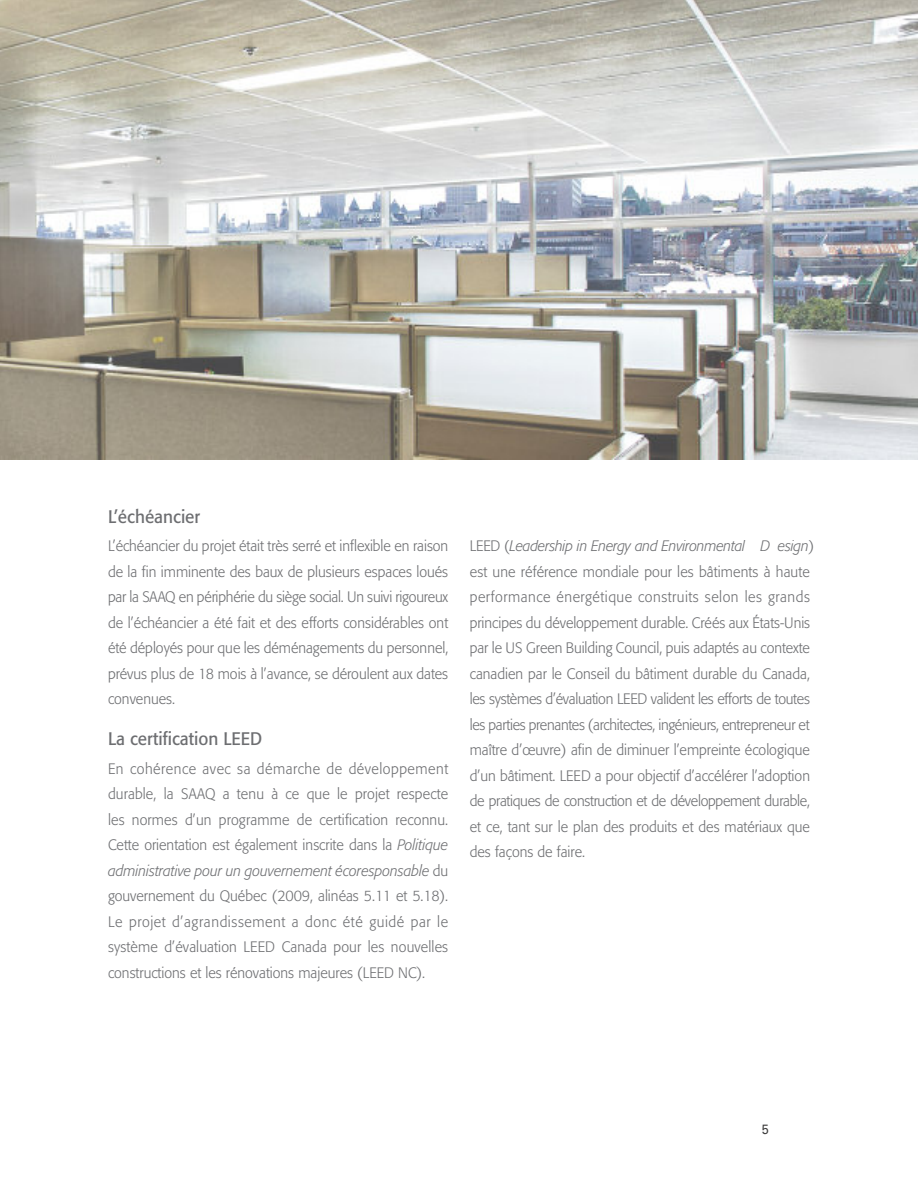
<style>
.page{position:relative;width:918px;height:1188px;background:#fff}
.page>*{position:absolute;margin:0;border:0;box-sizing:border-box;transform-origin:0 0}
.t1{font:18px "Formata";color:#6d6e71;scale:.95 1}
.t2{font:300 15px/25.5px "Formata";color:#6d6e71;text-align:justify;scale:.95 1}
.t3{font:13.5px "Univers";color:#3d3c3c;scale:.94 1}
.s1{font-style:italic}
</style>
<div class="page">
<img style="left:0;top:0;width:918px;height:459px">
<h3 class="t1" style="left:108px;top:509px;width:99px">L’échéancier</h3>
<p class="t2" style="left:108px;top:534px;width:360px">L’échéancier du projet était très serré et inflexible en raison de la fin imminente des baux de plusieurs espaces loués par la SAAQ en périphérie du siège social. Un suivi rigoureux de l’échéancier a été fait et des efforts considérables ont été déployés pour que les déménagements du personnel, prévus plus de 18 mois à l’avance, se déroulent aux dates convenues.</p>
<h3 class="t1" style="left:108px;top:731px;width:164px">La certification LEED</h3>
<p class="t2" style="left:108px;top:757px;width:360px">En cohérence avec sa démarche de développement durable, la SAAQ a tenu à ce que le projet respecte les normes d’un programme de certification reconnu.<br>Cette orientation est également inscrite dans la <span class="s1">Politique administrative pour un gouvernement écoresponsable</span> du gouvernement du Québec (2009, alinéas 5.11 et 5.18).<br>Le projet d’agrandissement a donc été guidé par le système d’évaluation LEED Canada pour les nouvelles constructions et les rénovations majeures (LEED NC).</p>
<p class="t2" style="left:470px;top:534px;width:364px;text-align:left">LEED (<span class="s1">Leadership in Energy and Environmental D esign</span>) est une référence mondiale pour les bâtiments à haute performance énergétique construits selon les grands principes du développement durable. Créés aux États-Unis par le US Green Building Council, puis adaptés au contexte canadien par le Conseil du bâtiment durable du Canada, les systèmes d’évaluation LEED valident les efforts de toutes les parties prenantes (architectes, ingénieurs, entrepreneur et maître d’œuvre) afin de diminuer l’empreinte écologique d’un bâtiment. LEED a pour objectif d’accélérer l’adoption de pratiques de construction et de développement durable, et ce, tant sur le plan des produits et des matériaux que des façons de faire.</p>
<p class="t3" style="left:762px;top:1124px;width:9px">5</p>
</div>
